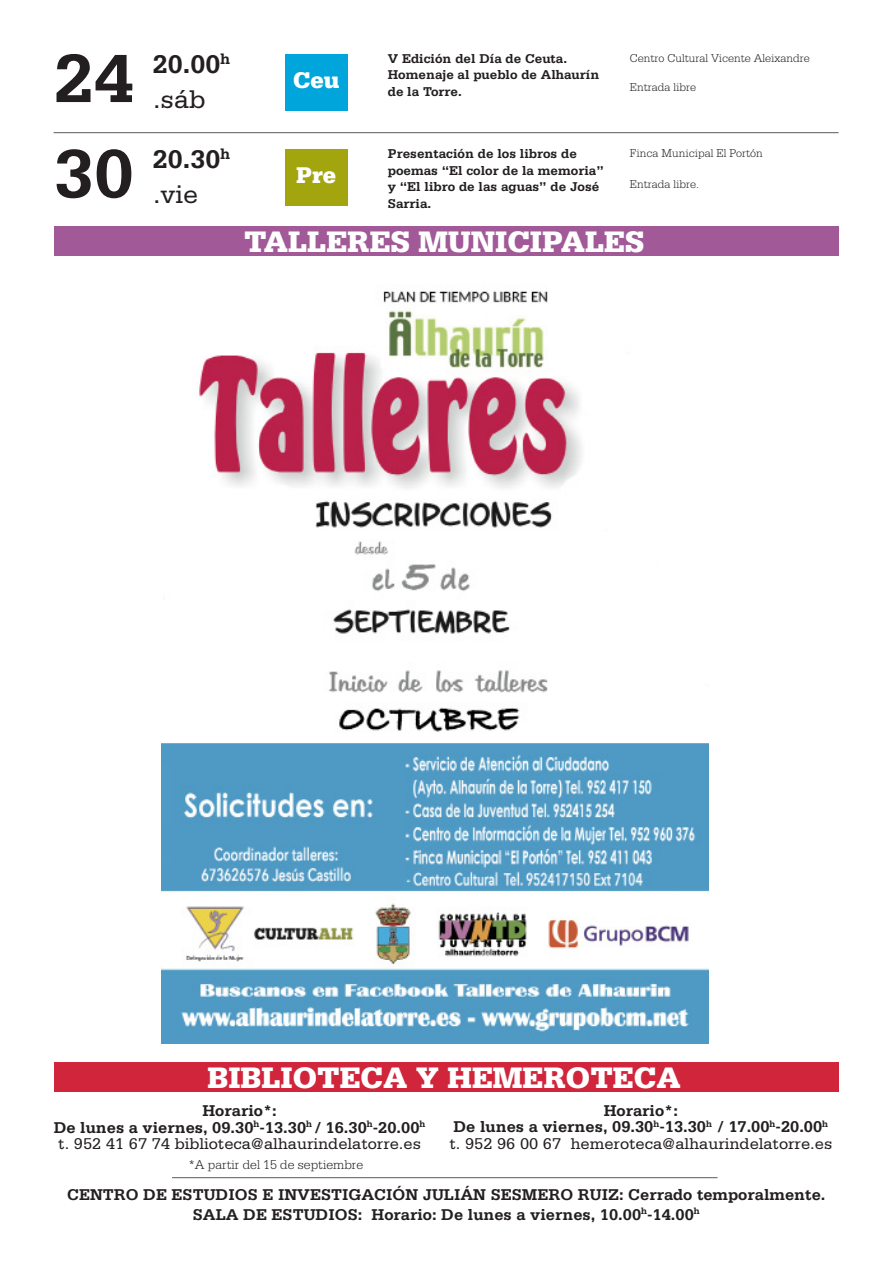
<style>
.page{position:relative;width:893px;height:1263px;background:#fff}
.page>*{position:absolute;margin:0;border:0;box-sizing:border-box;transform-origin:0 0}
.t1{font:700 72px "Serifa Std";color:#231f20}
.t2{font:900 31.35px "Serifa Std";color:#fff}
.t3{font:700 27px "Serifa Std";color:#231f20}
.t4{font:27px "Serifa Std";color:#231f20}
.t5{font:900 24px "Serifa Std";color:#fff}
.t6{font:700 16.5px/16.5px "Serifa Std";color:#231f20;text-align:center}
.t7{font:700 13.5px/16.5px "Serifa Std";color:#231f20}
.t8{font:300 13.5px "Serifa Std";color:#231f20}
.t9{font:300 12px "Serifa Std";color:#231f20}
.s1{font-weight:400}
</style>
<div class="page">
<div style="left:54px;top:1062px;width:785px;height:30px;background:#d1253c"></div>
<hr style="left:172px;top:1177px;width:546px;height:1px;background:#6c6d70">
<div style="left:54px;top:226px;width:785px;height:30px;background:#a15998"></div>
<div style="left:285px;top:149px;width:63px;height:57px;background:#a3a50e"></div>
<div style="left:285px;top:54px;width:63px;height:57px;background:#00a6db"></div>
<hr style="left:54px;top:132px;width:785px;height:1px;background:#6c6d70">
<img style="left:161px;top:291px;width:547px;height:752px">
<h1 class="t1" style="left:54px;top:36px;width:82px">24</h1>
<h1 class="t1" style="left:54px;top:131px;width:82px">30</h1>
<h3 class="t3" style="left:153px;top:48px;width:79px">20.00<sup>h</sup></h3>
<p class="t7" style="left:388px;top:50px;width:213px">V Edición del Día de Ceuta.<br>Homenaje al pueblo de Alhaurín de la Torre.</p>
<p class="t9" style="left:630px;top:51px;width:181px">Centro Cultural Vicente Aleixandre</p>
<h3 class="t5" style="left:293px;top:66px;width:48px">Ceu</h3>
<p class="t9" style="left:630px;top:80px;width:68px">Entrada libre</p>
<h3 class="t4" style="left:153px;top:84px;width:54px">.sáb</h3>
<h3 class="t3" style="left:153px;top:144px;width:79px">20.30<sup>h</sup></h3>
<p class="t7" style="left:388px;top:145px;width:218px">Presentación de los libros de poemas “El color de la memoria” y “El libro de las aguas” de José<br>Sarria.</p>
<p class="t9" style="left:630px;top:146px;width:135px">Finca Municipal El Portón</p>
<h3 class="t5" style="left:296px;top:161px;width:42px">Pre</h3>
<p class="t9" style="left:630px;top:177px;width:71px">Entrada libre.</p>
<h3 class="t4" style="left:153px;top:179px;width:47px">.vie</h3>
<h2 class="t2" style="left:244px;top:223px;width:402px">TALLERES MUNICIPALES</h2>
<h2 class="t2" style="left:207px;top:1059px;width:475px">BIBLIOTECA Y HEMEROTECA</h2>
<p class="t6" style="left:54px;top:1102px;width:373px">Horario*:<br>De lunes a viernes, 09.30<sup>h</sup>-13.30<sup>h</sup> / 16.30<sup>h</sup>-20.00<sup>h </sup><span class="s1">t. 952 41 67 74 biblioteca@alhaurindelatorre.es</span></p>
<p class="t6" style="left:449px;top:1102px;width:384px">Horario*:<br>De lunes a viernes, 09.30<sup>h</sup>-13.30<sup>h</sup> / 17.00<sup>h</sup>-20.00<sup>h </sup><span class="s1">t. 952 96 00 67 hemeroteca@alhaurindelatorre.es</span></p>
<p class="t6" style="left:67px;top:1185px;width:760px;line-height:19.8px">CENTRO DE ESTUDIOS E INVESTIGACIÓN JULIÁN SESMERO RUIZ: Cerrado temporalmente.<br>SALA DE ESTUDIOS: Horario: De lunes a viernes, 10.00<sup>h</sup>-14.00<sup>h</sup></p>
<p class="t8" style="left:189px;top:1157px;width:176px">*A partir del 15 de septiembre</p>
</div>
